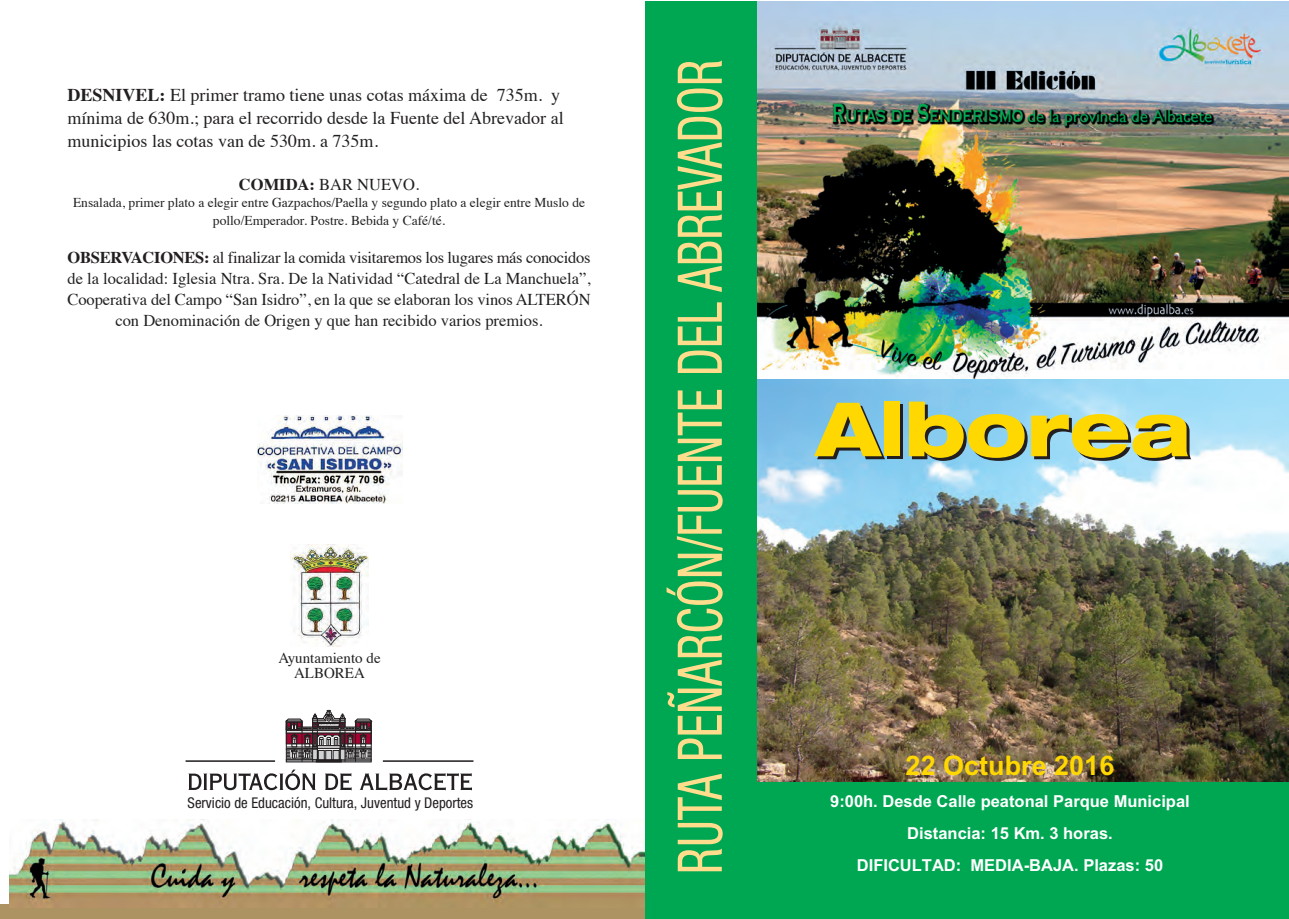
<style>
.page{position:relative;width:1289px;height:919px;background:#fff}
.page>*{position:absolute;margin:0;border:0;box-sizing:border-box;transform-origin:0 0}
.t1{font:800 expanded 74.85px "Helvetica Neue";color:#ffd801}
.t2{font:700 27px "Arial";color:#ffd801}
.t3{font:18px/23.1px "Times";color:#231f20}
.t4{font:16.5px/21px "Times";color:#231f20;text-align:center}
.t5{font:700 16.5px/32.1px "Arial";color:#fff;text-align:center}
.t6{font:15px/15px "Times";color:#231f20;text-align:center}
.t7{font:condensed 14.85px "Helvetica Neue";color:#231f20}
.t8{font:13.5px/17.4px "Times";color:#231f20;text-align:center}
.s1{font-weight:700}
</style>
<div class="page">
<div style="left:0;top:904px;width:647px;height:14px;background:#ad9262"></div>
<img style="left:9px;top:819px;width:635px;height:88px">
<div style="left:680px;top:9px;width:608px;height:909px;background:#00a753"></div>
<img style="left:756px;top:1px;width:532px;height:378px">
<div style="left:644px;top:1px;width:112px;height:917px;background:#00a753"></div>
<svg style="left:677px;top:773px;width:45px;height:98px"></svg>
<svg style="left:666px;top:490px;width:56px;height:269px"></svg>
<svg style="left:677px;top:390px;width:44px;height:94px"></svg>
<svg style="left:677px;top:302px;width:44px;height:71px"></svg>
<svg style="left:677px;top:60px;width:45px;height:232px"></svg>
<svg style="left:188px;top:769px;width:127px;height:21px"></svg>
<svg style="left:325px;top:773px;width:26px;height:17px"></svg>
<svg style="left:360px;top:773px;width:112px;height:17px"></svg>
<hr style="left:383px;top:760px;width:90px;height:1px;background:#231f20">
<hr style="left:185px;top:760px;width:90px;height:1px;background:#231f20">
<svg style="left:286px;top:758px;width:31px;height:1px"></svg>
<div style="left:286px;top:759px;width:85px;height:3px;background:#a8a9ad;border:1px solid #231f20"></div>
<hr style="left:302px;top:722px;width:1px;height:39px;background:#231f20">
<hr style="left:312px;top:718px;width:1px;height:43px;background:#231f20">
<hr style="left:317px;top:718px;width:1px;height:43px;background:#231f20">
<svg style="left:341px;top:758px;width:30px;height:1px"></svg>
<hr style="left:355px;top:722px;width:1px;height:39px;background:#231f20">
<hr style="left:345px;top:718px;width:1px;height:43px;background:#231f20">
<hr style="left:340px;top:718px;width:1px;height:43px;background:#231f20">
<svg style="left:286px;top:710px;width:86px;height:48px"></svg>
<div style="left:316px;top:759px;width:25px;height:3px;background:#231f20;border:1px solid #231f20"></div>
<div style="left:317px;top:745px;width:23px;height:3px;background:#d1d2d4;border:1px solid #231f20"></div>
<img style="left:257px;top:415px;width:145px;height:88px">
<img style="left:757px;top:379px;width:531px;height:402px">
<img style="left:290px;top:544px;width:78px;height:102px">
<p class="t3" style="left:68px;top:85px;width:497px"><span class="s1">DESNIVEL:</span> El primer tramo tiene unas cotas máxima de 735m. y mínima de 630m.; para el recorrido desde la Fuente del Abrevador al municipios las cotas van de 530m. a 735m.</p>
<p class="t4" style="left:239px;top:175px;width:182px"><span class="s1">COMIDA:</span> BAR NUEVO.</p>
<p class="t8" style="left:73px;top:195px;width:513px">Ensalada, primer plato a elegir entre Gazpachos/Paella y segundo plato a elegir entre Muslo de pollo/Emperador. Postre. Bebida y Café/té.</p>
<p class="t4" style="left:68px;top:248px;width:524px"><span class="s1">OBSERVACIONES:</span> al finalizar la comida visitaremos los lugares más conocidos de la localidad: Iglesia Ntra. Sra. De la Natividad “Catedral de La Manchuela”, Cooperativa del Campo “San Isidro”, en la que se elaboran los vinos ALTERÓN con Denominación de Origen y que han recibido varios premios.</p>
<p class="t6" style="left:278px;top:652px;width:104px">Ayuntamiento de<br>ALBOREA</p>
<p class="t7" style="left:188px;top:797px;width:287px">Servicio de Educación, Cultura, Juventud y Deportes</p>
<h1 class="t1" style="left:816px;top:401px;width:377px">Alborea</h1>
<h2 class="t2" style="left:905px;top:755px;width:210px">22 Octubre 2016</h2>
<p class="t5" style="left:830px;top:786px;width:361px">9:00h. Desde Calle peatonal Parque Municipal<br>Distancia: 15 Km. 3 horas.<br>DIFICULTAD: MEDIA-BAJA. Plazas: 50</p>
</div>
